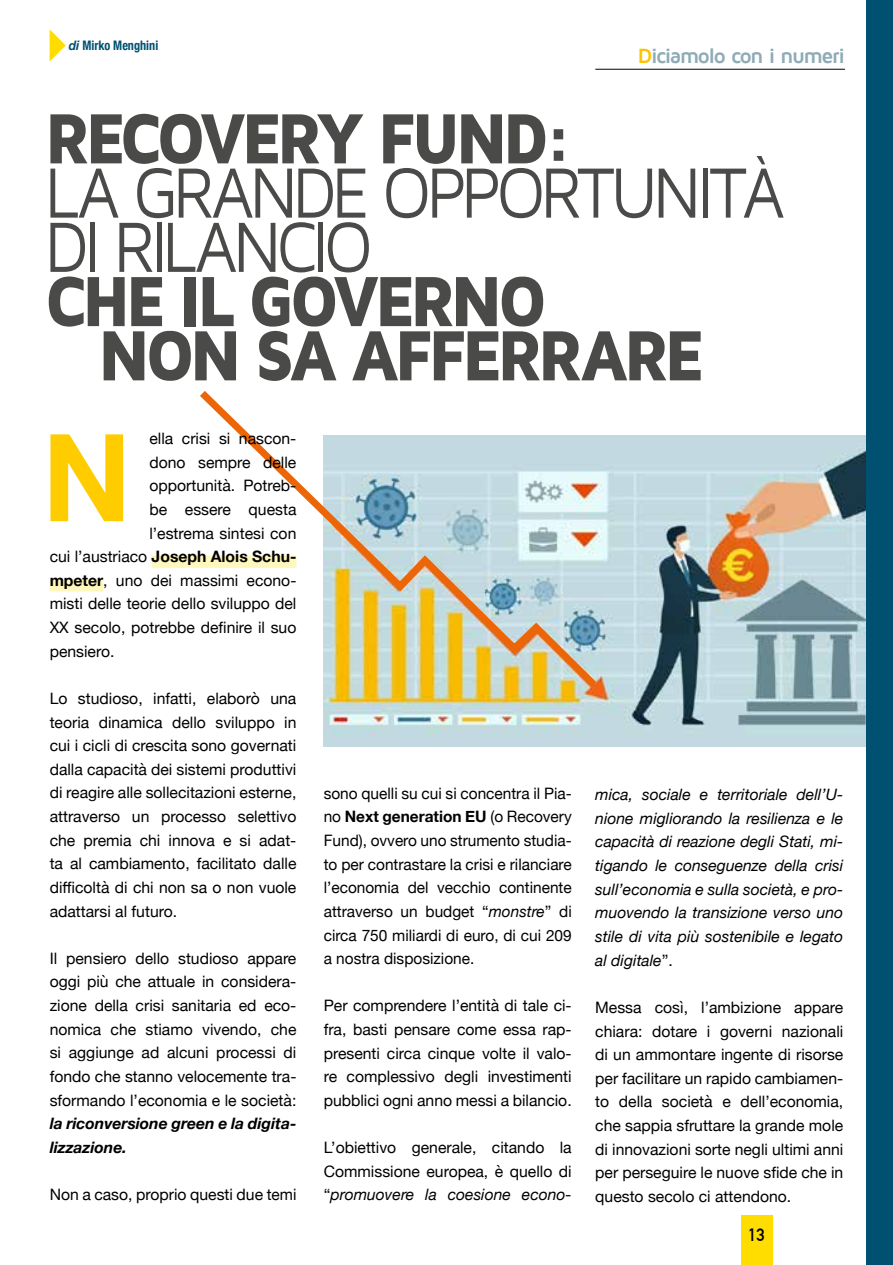
<style>
.page{position:relative;width:893px;height:1265px;background:#fff}
.page>*{position:absolute;margin:0;border:0;box-sizing:border-box;transform-origin:0 0}
.t1{font:700 121.62px "Helvetica Neue";color:#fc0}
.t2{font:900 73.5px/54.2px "Maven Pro";letter-spacing:-.075em;color:#4a4a49;scale:.9 1}
.t3{font:73.5px/54.2px "Maven Pro";letter-spacing:-.07em;color:#4a4a49;scale:.9 1}
.t4{font:700 21.18px "Maven Pro";letter-spacing:-.065em;color:#8fabb6}
.t5{font:700 17.5px "DIN Alternate";color:#000}
.t6{font:15.75px/23.6px "Helvetica Neue";color:#000;text-align:justify}
.t7{font:italic 15.75px/23.6px "Helvetica Neue";color:#000;text-align:justify}
.t8{font:italic 700 15.75px/23.6px "Helvetica Neue";color:#000}
.t9{font:700 15.75px "Helvetica Neue";color:#000}
.t10{font:700 condensed 13.12px "Helvetica Neue";color:#005171;scale:.93 1}
.s1{font-style:italic;font-stretch:normal}
.s2{color:#fdc300}
.s3{font-weight:400}
.s4{font-weight:700}
.s5{font-style:italic}
.s6{font-style:normal}
</style>
<div class="page">
<hr style="left:595px;top:69px;width:250px;height:1px;background:#000">
<div style="left:741px;top:1215px;width:31px;height:50px;background:#fd0"></div>
<svg style="left:50px;top:29px;width:16px;height:32px"></svg>
<img style="left:324px;top:435px;width:543px;height:312px">
<div style="left:867px;top:0;width:26px;height:1265px;background:#005171"></div>
<svg style="left:192px;top:391px;width:412px;height:303px"></svg>
<div style="left:152px;top:556px;width:144px;height:12px;background:#fff8bd"></div>
<div style="left:50px;top:579px;width:53px;height:13px;background:#fff8bd"></div>
<p class="t10" style="left:69px;top:34px;width:98px"><span class="s1">di</span> Mirko Menghini</p>
<h3 class="t4" style="left:638px;top:45px;width:209px"><span class="s2">D</span>iciamolo con i numeri</h3>
<h2 class="t2" style="left:45px;top:112px;width:588px">RECOVERY FUND:</h2>
<h2 class="t3" style="left:45px;top:167px;width:824px">LA GRANDE OPPORTUNITÀ<br>DI RILANCIO</h2>
<h2 class="t2" style="left:98px;top:275px;width:675px;text-indent:-53px">CHE IL GOVERNO<br>NON SA AFFERRARE</h2>
<p class="t6" style="left:149px;top:428px;width:149px">ella crisi si nascon-</p>
<p class="t6" style="left:149px;top:451px;width:148px">dono sempre delle</p>
<p class="t6" style="left:149px;top:475px;width:149px">opportunità. Potreb-</p>
<p class="t6" style="left:149px;top:498px;width:149px">be essere questa</p>
<p class="t6" style="left:149px;top:522px;width:148px">l’estrema sintesi con</p>
<p class="t9" style="left:50px;top:544px;width:248px"><span class="s3">cui l’austriaco</span> Joseph Alois Schu-</p>
<p class="t6" style="left:50px;top:569px;width:248px"><span class="s4">mpeter</span>, uno dei massimi econo-</p>
<p class="t6" style="left:50px;top:593px;width:248px">misti delle teorie dello sviluppo del</p>
<p class="t6" style="left:50px;top:617px;width:248px">XX secolo, potrebbe definire il suo</p>
<p class="t6" style="left:50px;top:640px;width:66px">pensiero.</p>
<p class="t6" style="left:50px;top:687px;width:248px">Lo studioso, infatti, elaborò una teoria dinamica dello sviluppo in cui i cicli di crescita sono governati dalla capacità dei sistemi produttivi di reagire alle sollecitazioni esterne, attraverso un processo selettivo che premia chi innova e si adat&shy;ta al cambiamento, facilitato dalle difficoltà di chi non sa o non vuole adattarsi al futuro.</p>
<p class="t6" style="left:50px;top:947px;width:248px">Il pensiero dello studioso appare oggi più che attuale in considera&shy;zione della crisi sanitaria ed eco&shy;nomica che stiamo vivendo, che si aggiunge ad alcuni processi di fondo che stanno velocemente tra&shy;sformando l’economia e le società:</p>
<p class="t8" style="left:50px;top:1112px;width:248px">la riconversione green e la digita&shy;lizzazione.</p>
<p class="t6" style="left:50px;top:1184px;width:248px">Non a caso, proprio questi due temi</p>
<h1 class="t1" style="left:42px;top:382px;width:91px">N</h1>
<p class="t6" style="left:324px;top:782px;width:250px">sono quelli su cui si concentra il Pia&shy;no <span class="s4">Next generation EU</span> (o Recovery Fund), ovvero uno strumento studia&shy;to per contrastare la crisi e rilanciare l’economia del vecchio continente attraverso un budget “<span class="s5">monstre</span>” di circa 750 miliardi di euro, di cui 209 a nostra disposizione.</p>
<p class="t6" style="left:324px;top:995px;width:250px">Per comprendere l’entità di tale ci&shy;fra, basti pensare come essa rap&shy;presenti circa cinque volte il valo&shy;re complessivo degli investimenti pubblici ogni anno messi a bilancio.</p>
<p class="t6" style="left:324px;top:1137px;width:250px">L’obiettivo generale, citando la Commissione europea, è quello di “<span class="s5">promuovere la coesione econo-</span></p>
<p class="t7" style="left:595px;top:784px;width:250px">mica, sociale e territoriale dell’U&shy;nione migliorando la resilienza e le capacità di reazione degli Stati, mi&shy;tigando le conseguenze della crisi sull’economia e sulla società, e pro&shy;muovendo la transizione verso uno stile di vita più sostenibile e legato al digitale<span class="s6">”.</span></p>
<p class="t6" style="left:595px;top:996px;width:250px">Messa così, l’ambizione appare chiara: dotare i governi nazionali di un ammontare ingente di risorse per facilitare un rapido cambiamen&shy;to della società e dell’economia, che sappia sfruttare la grande mole di innovazioni sorte negli ultimi anni per perseguire le nuove sfide che in questo secolo ci attendono.</p>
<p class="t5" style="left:748px;top:1222px;width:18px">13</p>
</div>
